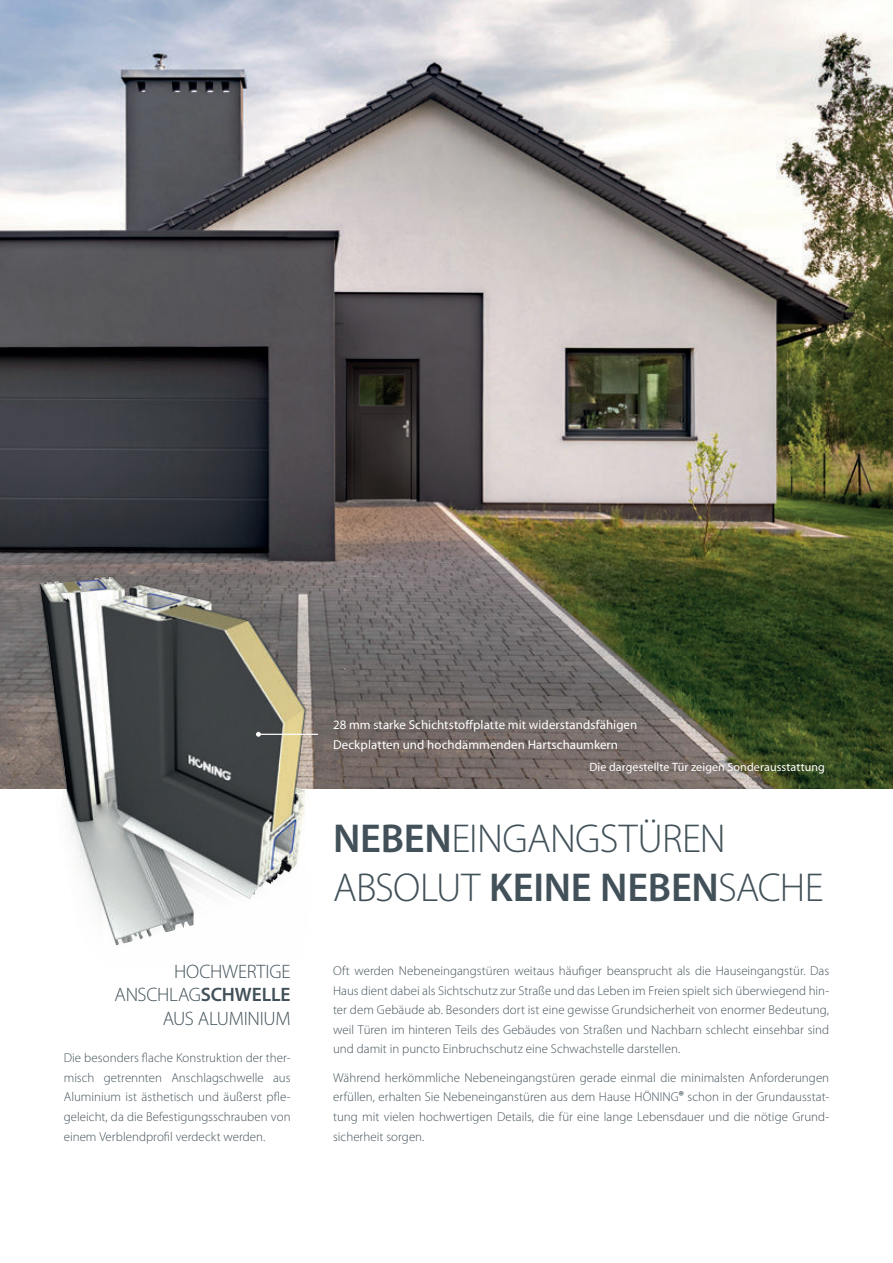
<style>
.page{position:relative;width:893px;height:1263px;background:#fff}
.page>*{position:absolute;margin:0;border:0;box-sizing:border-box;transform-origin:0 0}
.t1{font:300 40.5px/48.6px "Myriad Pro";letter-spacing:-.02em;color:#425159}
.t2{font:300 19.5px/23.4px "Myriad Pro";letter-spacing:-.015em;color:#425159;text-align:right}
.t3{font:300 12.9px/19.5px "Myriad Pro";color:#425159;text-align:justify}
.t4{font:12.9px/19.6px "Myriad Pro";letter-spacing:.005em;color:#fff}
.t5{font:12px "Myriad Pro";letter-spacing:.01em;color:#fff}
.s1{font-weight:600}
</style>
<div class="page">
<img style="left:0;top:0;width:893px;height:788px">
<img style="left:4px;top:515px;width:412px;height:431px">
<img style="left:40px;top:577px;width:266px;height:368px">
<hr style="left:258px;top:734px;width:60px;height:1px;background:#fff">
<svg style="left:256px;top:732px;width:5px;height:5px"></svg>
<h2 class="t2" style="left:115px;top:960px;width:177px">HOCHWERTIGE<br>ANSCHLAG<span class="s1">SCHWELLE<br></span>AUS ALUMINIUM</h2>
<p class="t3" style="left:64px;top:1049px;width:228px">Die besonders flache Konstruktion der ther&shy;misch getrennten Anschlagschwelle aus Aluminium ist ästhetisch und äußerst pfle&shy;geleicht, da die Befestigungsschrauben von einem Verblendprofil verdeckt werden.</p>
<p class="t4" style="left:333px;top:716px;width:306px">28 mm starke Schichtstoffplatte mit widerstandsfähigen<br>Deckplatten und hochdämmenden Hartschaumkern</p>
<p class="t5" style="left:589px;top:762px;width:237px">Die dargestellte Tür zeigen Sonderausstattung</p>
<h1 class="t1" style="left:333px;top:816px;width:492px"><span class="s1">NEBEN</span>EINGANGSTÜREN<br>ABSOLUT <span class="s1">KEINE NEBEN</span>SACHE</h1>
<p class="t3" style="left:333px;top:961px;width:498px">Oft werden Nebeneingangstüren weitaus häufiger beansprucht als die Hauseingangstür. Das Haus dient dabei als Sichtschutz zur Straße und das Leben im Freien spielt sich überwiegend hin&shy;ter dem Gebäude ab. Besonders dort ist eine gewisse Grundsicherheit von enormer Bedeutung, weil Türen im hinteren Teils des Gebäudes von Straßen und Nachbarn schlecht einsehbar sind und damit in puncto Einbruchschutz eine Schwachstelle darstellen.</p>
<p class="t3" style="left:333px;top:1068px;width:498px">Während herkömmliche Nebeneingangstüren gerade einmal die minimalsten Anforderungen erfüllen, erhalten Sie Nebeneinganstüren aus dem Hause HÖNING<span class="s1">®</span> schon in der Grundausstat&shy;tung mit vielen hochwertigen Details, die für eine lange Lebensdauer und die nötige Grund&shy;sicherheit sorgen.</p>
</div>
